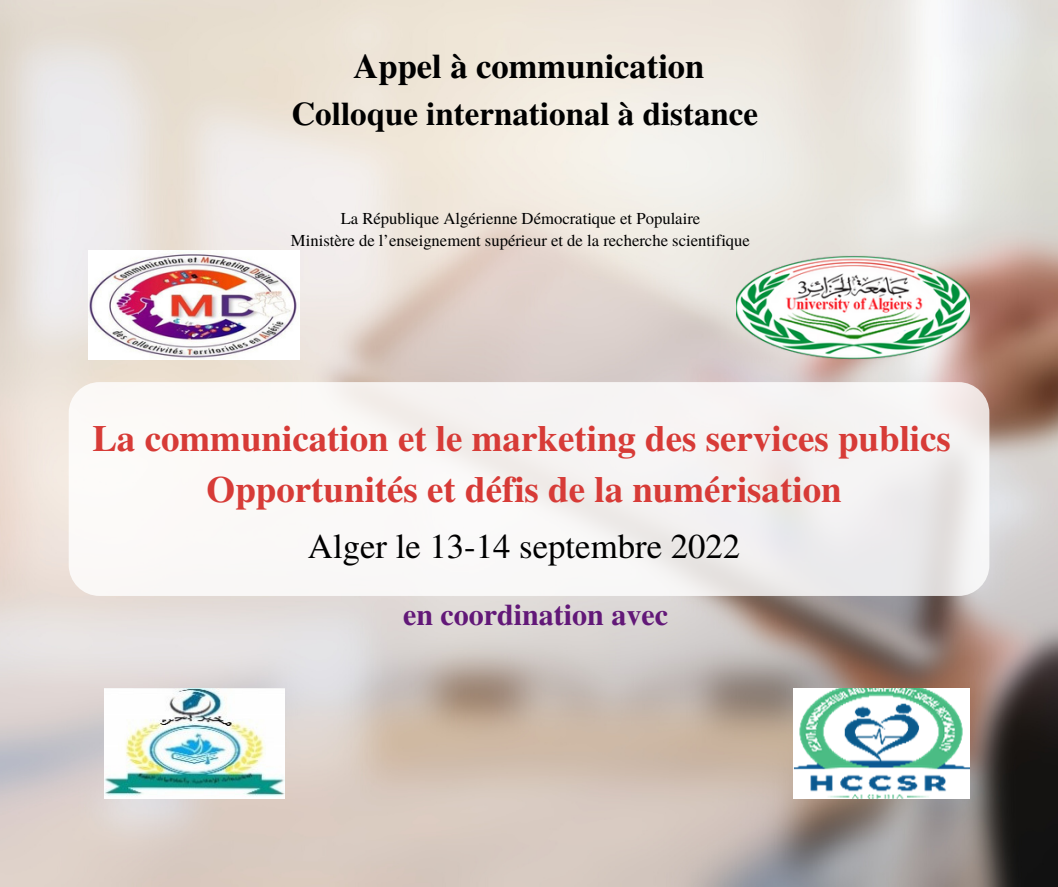
<style>
.page{position:relative;width:1058px;height:887px;background:#fff}
.page>*{position:absolute;margin:0;border:0;box-sizing:border-box;transform-origin:0 0}
.t1{font:700 36.9px "Te X Gyre Termes";color:#d73b37}
.t2{font:34.8px "Te X Gyre Termes";color:#000}
.t3{font:700 34.5px "Te X Gyre Termes";color:#000}
.t4{font:700 33px "Te X Gyre Termes";color:#000}
.t5{font:700 30px "Te X Gyre Termes";color:#621878}
.t6{font:16.65px "Te X Gyre Termes";color:#000}
</style>
<div class="page">
<img style="left:0;top:0;width:1058px;height:886px">
<img style="left:89px;top:250px;width:210px;height:110px">
<img style="left:104px;top:688px;width:180px;height:110px">
<img style="left:736px;top:255px;width:233px;height:104px">
<div style="left:69px;top:382px;width:920px;height:214px;background:linear-gradient(to right,#fdfbf9,#eeeced);border-radius:31px"></div>
<img style="left:794px;top:688px;width:175px;height:110px">
<p class="t3" style="left:353px;top:40px;width:352px">Appel à communication</p>
<p class="t4" style="left:291px;top:88px;width:468px">Colloque international à distance</p>
<p class="t6" style="left:341px;top:206px;width:361px">La République Algérienne Démocratique et Populaire</p>
<p class="t6" style="left:291px;top:229px;width:460px">Ministère de l’enseignement supérieur et de la recherche scientifique</p>
<p class="t1" style="left:92px;top:410px;width:860px">La communication et le marketing des services publics</p>
<p class="t1" style="left:207px;top:460px;width:636px">Opportunités et défis de la numérisation</p>
<p class="t2" style="left:308px;top:521px;width:434px">Alger le 13-14 septembre 2022</p>
<p class="t5" style="left:403px;top:591px;width:266px">en coordination avec</p>
</div>
